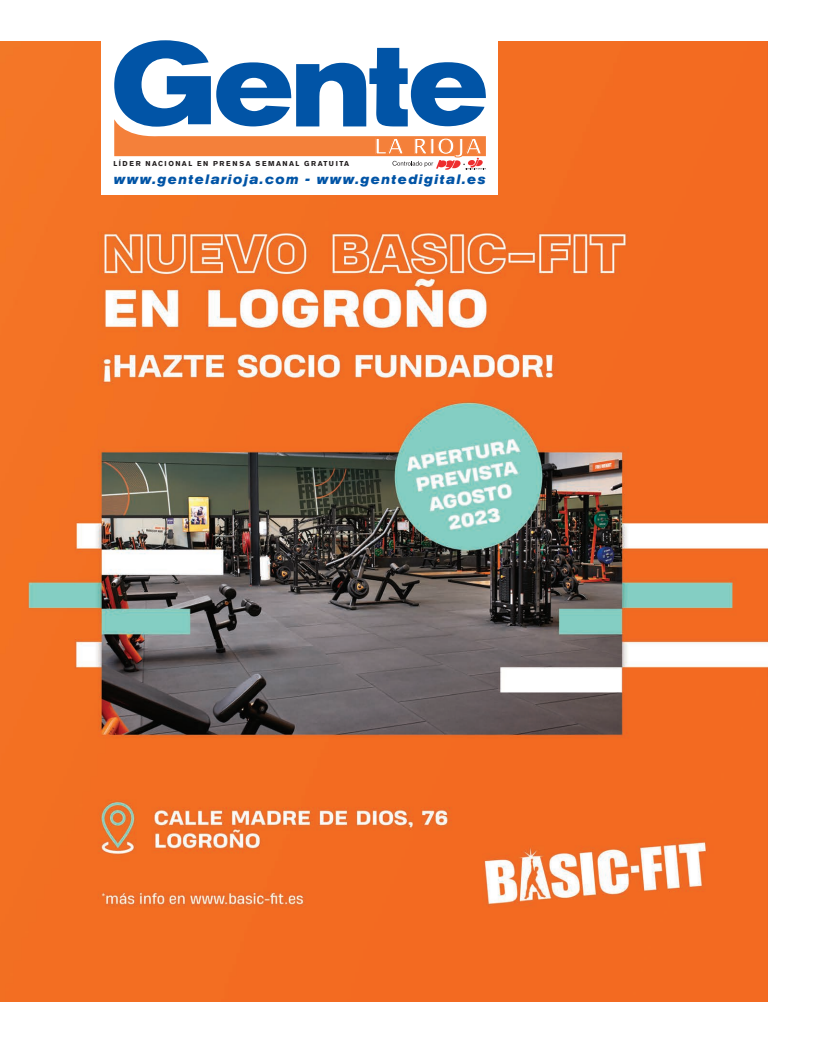
<style>
.page{position:relative;width:823px;height:1049px;background:#fff}
.page>*{position:absolute;margin:0;border:0;box-sizing:border-box;transform-origin:0 0}
.t1{font:700 21.5px "Lucida Grande";letter-spacing:.05em;color:#fff}
.t2{font:italic 700 expanded 13.6px "Akzidenz Grotesk BE";letter-spacing:.13em;color:#0154a6;scale:.81 1}
.t3{font:700 7.1px "Akzidenz Grotesk BE";letter-spacing:.2em;color:#231f20}
</style>
<div class="page">
<img style="left:0;top:42px;width:766px;height:960px">
<div style="left:100px;top:21px;width:397px;height:173px;background:#fff"></div>
<svg style="left:114px;top:40px;width:372px;height:130px"></svg>
<h1 class="t1" style="left:374px;top:129px;width:109px">LA RIOJA</h1>
<p class="t3" style="left:114px;top:159px;width:237px">LÍDER NACIONAL EN PRENSA SEMANAL GRATUITA</p>
<p class="t2" style="left:114px;top:171px;width:460px">www.gentelarioja.com - www.gentedigital.es</p>
</div>
